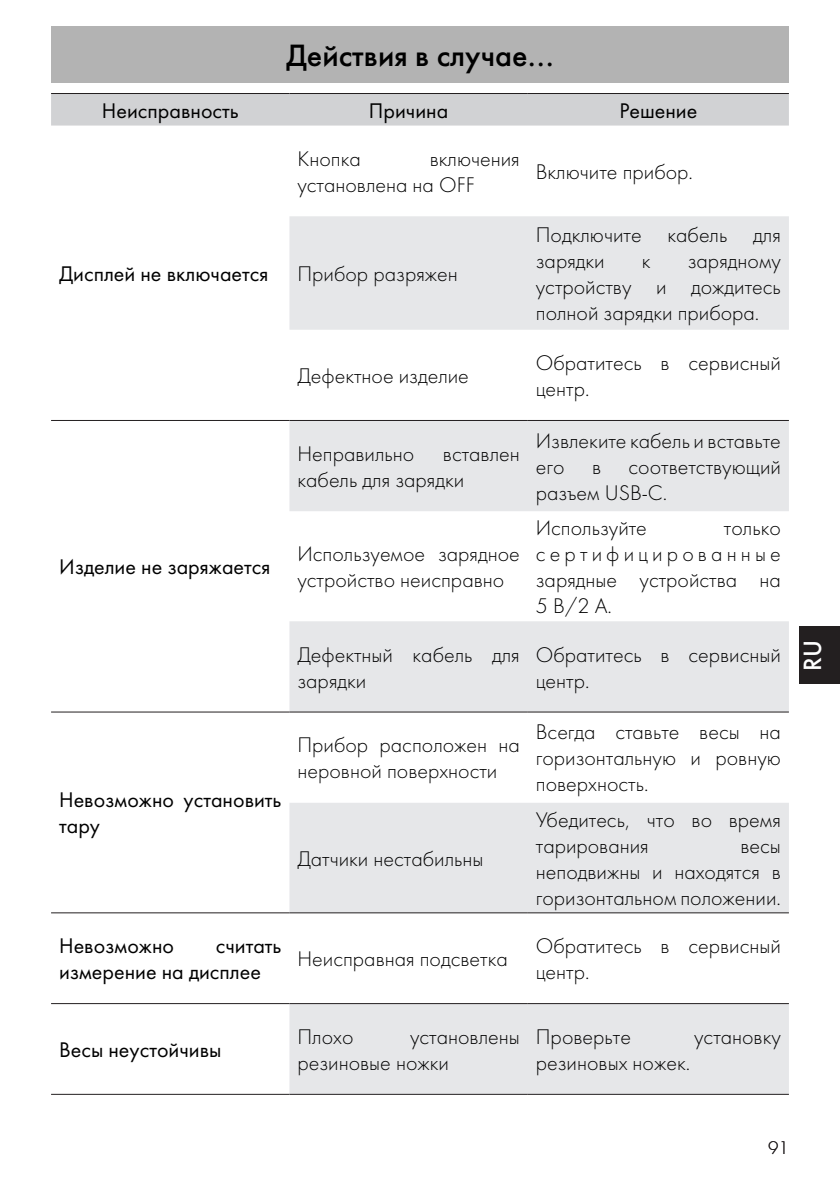
<style>
.page{position:relative;width:840px;height:1191px;background:#fff}
.page>*{position:absolute;margin:0;border:0;box-sizing:border-box;transform-origin:0 0}
.t1{font:500 32px "Futura";color:#000}
.t2{font:500 26px "Futura";color:#fff}
.t3{font:300 22px/26px "Futura";color:#000}
.t4{font:22px/26px "Futura";color:#000}
.t5{font:300 19px "Futura";color:#231f20}
</style>
<div class="page">
<div style="left:799px;top:626px;width:40px;height:58px;background:#231f20"></div>
<div style="left:51px;top:26px;width:737px;height:57px;background:#b3b3b3"></div>
<div style="left:51px;top:94px;width:737px;height:32px;background:#d1d2d4"></div>
<svg style="left:289px;top:216px;width:499px;height:877px;fill:#e6e7e9"></svg>
<hr style="left:51px;top:93px;width:238px;height:1px;background:#231f20">
<hr style="left:289px;top:93px;width:238px;height:1px;background:#231f20">
<hr style="left:527px;top:93px;width:261px;height:1px;background:#231f20">
<hr style="left:51px;top:912px;width:238px;height:1px;background:#231f20">
<hr style="left:289px;top:912px;width:238px;height:1px;background:#231f20">
<hr style="left:527px;top:912px;width:261px;height:1px;background:#231f20">
<hr style="left:51px;top:420px;width:238px;height:1px;background:#231f20">
<hr style="left:51px;top:711px;width:238px;height:1px;background:#231f20">
<hr style="left:51px;top:1003px;width:238px;height:1px;background:#231f20">
<hr style="left:289px;top:1003px;width:238px;height:1px;background:#231f20">
<hr style="left:527px;top:1003px;width:261px;height:1px;background:#231f20">
<hr style="left:51px;top:1093px;width:238px;height:1px;background:#231f20">
<hr style="left:289px;top:1093px;width:238px;height:1px;background:#231f20">
<hr style="left:527px;top:1093px;width:261px;height:1px;background:#231f20">
<hr style="left:289px;top:420px;width:238px;height:1px;background:#231f20">
<hr style="left:527px;top:420px;width:261px;height:1px;background:#231f20">
<hr style="left:289px;top:711px;width:238px;height:1px;background:#231f20">
<hr style="left:527px;top:711px;width:261px;height:1px;background:#231f20">
<h1 class="t1" style="left:286px;top:36px;width:269px">Действия в случае...</h1>
<p class="t4" style="left:102px;top:97px;width:138px">Неисправность</p>
<p class="t4" style="left:369px;top:97px;width:81px">Причина</p>
<p class="t4" style="left:619px;top:97px;width:79px">Решение</p>
<p class="t4" style="left:59px;top:260px;width:211px">Дисплей не включается</p>
<p class="t4" style="left:59px;top:554px;width:213px">Изделие не заряжается</p>
<p class="t4" style="left:59px;top:787px;width:224px">Невозможно установить тару</p>
<p class="t3" style="left:297px;top:146px;width:65px">Кнопка</p>
<p class="t3" style="left:297px;top:146px;width:224px;text-indent:132px">включения установлена на OFF</p>
<p class="t3" style="left:535px;top:159px;width:159px">Включите прибор.</p>
<p class="t3" style="left:297px;top:261px;width:162px">Прибор разряжен</p>
<p class="t3" style="left:297px;top:363px;width:173px">Дефектное изделие</p>
<p class="t3" style="left:297px;top:441px;width:118px">Неправильно</p>
<p class="t3" style="left:297px;top:441px;width:224px;text-indent:145px">вставлен кабель для зарядки</p>
<p class="t3" style="left:297px;top:541px;width:224px">Используемое зарядное устройство неисправно</p>
<p class="t3" style="left:535px;top:222px;width:246px">Подключите кабель для зарядки</p>
<p class="t3" style="left:535px;top:248px;width:246px;text-align:justify;text-indent:152px">зарядному устройству и дождитесь полной зарядки прибора.</p>
<p class="t3" style="left:641px;top:248px;width:10px">к</p>
<p class="t3" style="left:535px;top:350px;width:246px">Обратитесь в сервисный центр.</p>
<p class="t3" style="left:535px;top:428px;width:246px;text-align:justify">Извлеките кабель и вставьте его в соответствующий разъем USB-C.</p>
<p class="t3" style="left:535px;top:515px;width:112px">Используйте</p>
<p class="t3" style="left:535px;top:515px;width:246px;text-align:justify;text-indent:188px">только сертифицированные зарядные устройства на 5 В/2 А.</p>
<p class="t3" style="left:297px;top:641px;width:224px">Дефектный кабель для зарядки</p>
<p class="t3" style="left:535px;top:641px;width:246px">Обратитесь в сервисный центр.</p>
<p class="t3" style="left:297px;top:732px;width:224px">Прибор расположен на неровной поверхности</p>
<p class="t3" style="left:297px;top:845px;width:187px">Датчики нестабильны</p>
<p class="t3" style="left:535px;top:719px;width:246px;text-align:justify">Всегда ставьте весы на горизонтальную и ровную поверхность.</p>
<p class="t3" style="left:535px;top:806px;width:246px">Убедитесь, что во время тарирования</p>
<p class="t3" style="left:535px;top:832px;width:246px;text-align:justify;text-indent:204px">весы неподвижны и находятся в горизонтальном положении.</p>
<p class="t4" style="left:59px;top:932px;width:116px">Невозможно</p>
<p class="t4" style="left:59px;top:932px;width:224px;text-indent:157px">считать измерение на дисплее</p>
<p class="t3" style="left:297px;top:946px;width:212px">Неисправная подсветка</p>
<p class="t3" style="left:535px;top:933px;width:246px">Обратитесь в сервисный центр.</p>
<p class="t4" style="left:59px;top:1036px;width:164px">Весы неустойчивы</p>
<p class="t3" style="left:297px;top:1023px;width:224px;text-indent:113px">установлены резиновые ножки</p>
<p class="t3" style="left:535px;top:1023px;width:97px">Проверьте</p>
<p class="t3" style="left:693px;top:1023px;width:88px">установку</p>
<p class="t3" style="left:297px;top:1023px;width:57px">Плохо</p>
<p class="t3" style="left:535px;top:1049px;width:156px">резиновых ножек.</p>
<p class="t2" style="left:796px;top:671px;width:32px;rotate:-90deg">RU</p>
<p class="t5" style="left:767px;top:1136px;width:22px">91</p>
</div>
